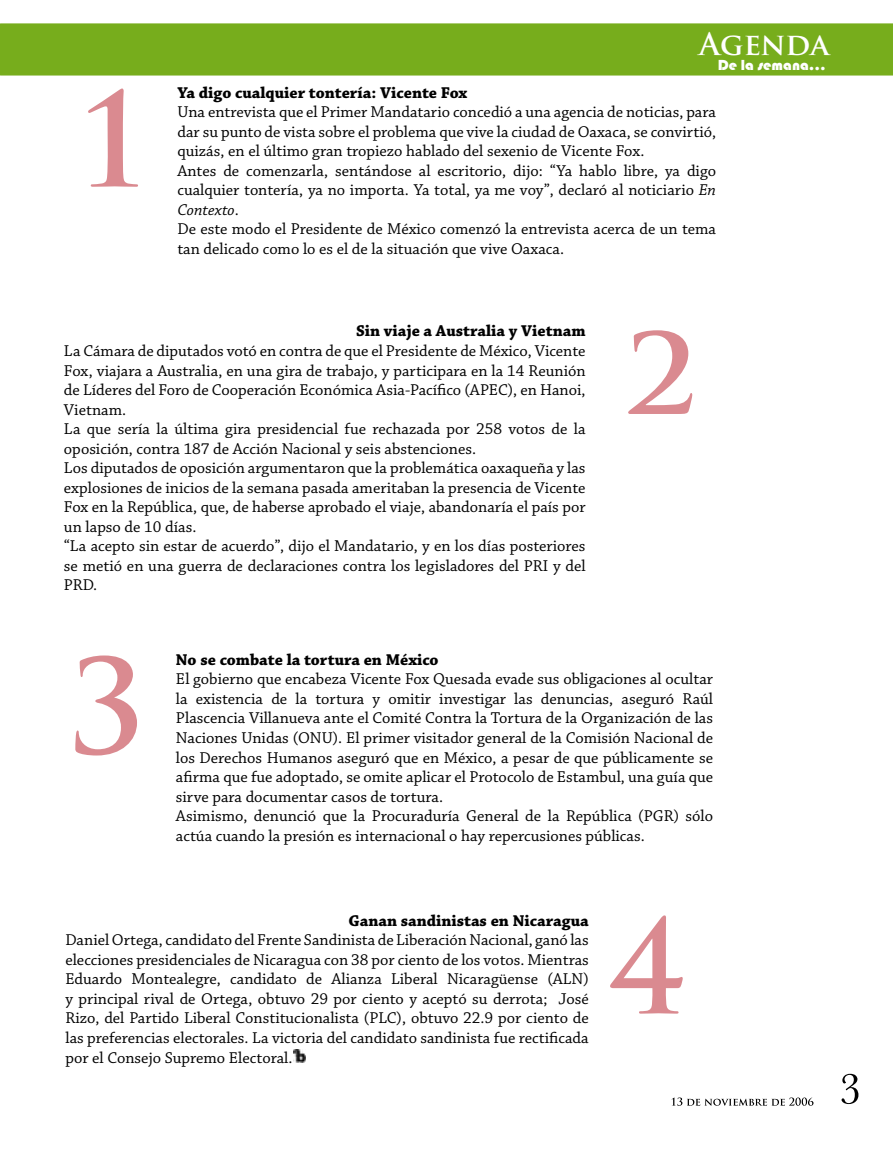
<style>
.page{position:relative;width:893px;height:1149px;background:#fff}
.page>*{position:absolute;margin:0;border:0;box-sizing:border-box;transform-origin:0 0}
.t1{font:700 30px "Trajan Pro";color:#fff}
.t2{font:16.5px/19.5px "Chaparral Pro";color:#000}
.t3{font:700 16.5px "Chaparral Pro";color:#000}
.t4{font:15px "Bauhaus 93";color:#fff}
.s1{font-style:italic}
</style>
<div class="page">
<div style="left:0;top:23px;width:893px;height:52px;background:#77ad1c"></div>
<svg style="left:841px;top:1073px;width:17px;height:30px"></svg>
<svg style="left:671px;top:1097px;width:142px;height:8px"></svg>
<svg style="left:88px;top:88px;width:50px;height:99px"></svg>
<svg style="left:628px;top:330px;width:64px;height:84px"></svg>
<svg style="left:75px;top:655px;width:62px;height:100px"></svg>
<svg style="left:610px;top:915px;width:73px;height:98px"></svg>
<svg style="left:293px;top:1049px;width:13px;height:13px"></svg>
<h1 class="t1" style="left:699px;top:26px;width:132px">Agenda</h1>
<p class="t4" style="left:718px;top:57px;width:110px">De la semana...</p>
<p class="t3" style="left:177px;top:83px;width:292px">Ya digo cualquier tontería: Vicente Fox</p>
<p class="t2" style="left:177px;top:103px;width:540px">Una entrevista que el Primer Mandatario concedió a una agencia de noticias, para dar su punto de vista sobre el problema que vive la ciudad de Oaxaca, se convirtió, quizás, en el último gran tropiezo hablado del sexenio de Vicente Fox.<br>Antes de comenzarla, sentándose al escritorio, dijo: “Ya hablo libre, ya digo cualquier tontería, ya no importa. Ya total, ya me voy”, declaró al noticiario <span class="s1">En Contexto</span>.<br>De este modo el Presidente de México comenzó la entrevista acerca de un tema tan delicado como lo es el de la situación que vive Oaxaca.</p>
<p class="t3" style="left:356px;top:321px;width:231px">Sin viaje a Australia y Vietnam</p>
<p class="t2" style="left:64px;top:341px;width:523px">La Cámara de diputados votó en contra de que el Presidente de México, Vicente Fox, viajara a Australia, en una gira de trabajo, y participara en la 14 Reunión de Líderes del Foro de Cooperación Económica Asia-Pacífico (APEC), en Hanoi, Vietnam.<br>La que sería la última gira presidencial fue rechazada por 258 votos de la oposición, contra 187 de Acción Nacional y seis abstenciones.<br>Los diputados de oposición argumentaron que la problemática oaxaqueña y las explosiones de inicios de la semana pasada ameritaban la presencia de Vicente Fox en la República, que, de haberse aprobado el viaje, abandonaría el país por un lapso de 10 días.<br>“La acepto sin estar de acuerdo”, dijo el Mandatario, y en los días posteriores se metió en una guerra de declaraciones contra los legisladores del PRI y del PRD.</p>
<p class="t3" style="left:176px;top:649px;width:264px">No se combate la tortura en México</p>
<p class="t2" style="left:176px;top:670px;width:539px">El gobierno que encabeza Vicente Fox Quesada evade sus obligaciones al ocultar la existencia de la tortura y omitir investigar las denuncias, aseguró Raúl Plascencia Villanueva ante el Comité Contra la Tortura de la Organización de las Naciones Unidas (ONU). El primer visitador general de la Comisión Nacional de los Derechos Humanos aseguró que en México, a pesar de que públicamente se afirma que fue adoptado, se omite aplicar el Protocolo de Estambul, una guía que sirve para documentar casos de tortura.<br>Asimismo, denunció que la Procuraduría General de la República (PGR) sólo actúa cuando la presión es internacional o hay repercusiones públicas.</p>
<p class="t3" style="left:348px;top:910px;width:242px">Ganan sandinistas en Nicaragua</p>
<p class="t2" style="left:65px;top:930px;width:525px;text-align:justify">Daniel Ortega, candidato del Frente Sandinista de Liberación Nacional, ganó las elecciones presidenciales de Nicaragua con 38 por ciento de los votos. Mientras Eduardo Montealegre, candidato de Alianza Liberal Nicaragüense (ALN) y principal rival de Ortega, obtuvo 29 por ciento y aceptó su derrota; José Rizo, del Partido Liberal Constitucionalista (PLC), obtuvo 22.9 por ciento de las preferencias electorales. La victoria del candidato sandinista fue rectificada por el Consejo Supremo Electoral.</p>
</div>
